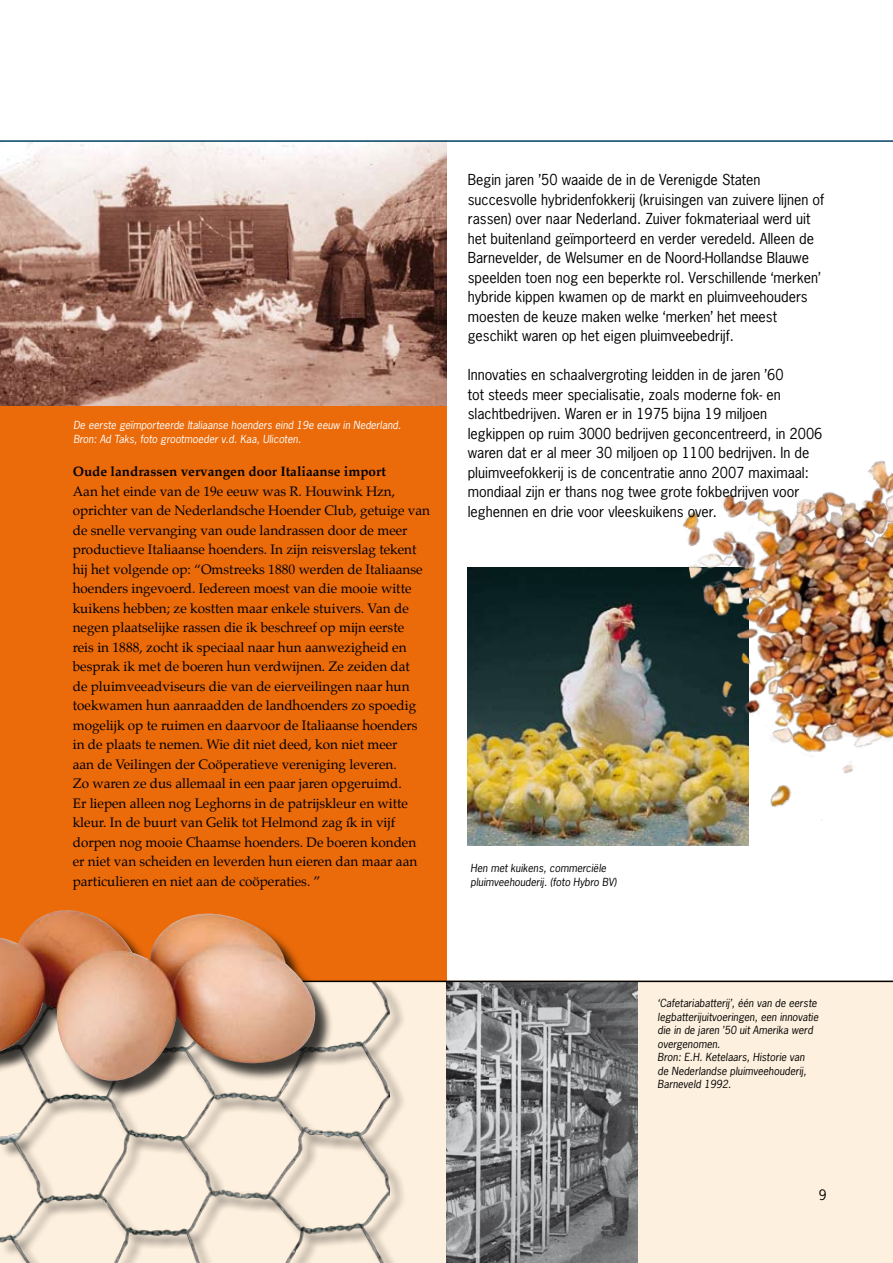
<style>
.page{position:relative;width:893px;height:1263px;background:#fff}
.page>*{position:absolute;margin:0;border:0;box-sizing:border-box;transform-origin:0 0}
.t1{font:14.25px/19.5px "News Gothic";color:#000}
.t2{font:13.5px/19.5px "Palatino";color:#000}
.t3{font:700 13.5px "Palatino";color:#000}
.t4{font:13.5px "News Gothic";color:#000}
.t5{font:italic 10.5px/13.5px "News Gothic Std";color:#000}
.t6{font:italic 10.5px/13.5px "News Gothic Std";color:#fff}
</style>
<div class="page">
<div style="left:0;top:980px;width:893px;height:283px;background:#fef0de"></div>
<div style="left:0;top:364px;width:446px;height:618px;background:#eb6a0a"></div>
<img style="left:446px;top:982px;width:192px;height:281px">
<img style="left:0;top:142px;width:446px;height:263px">
<hr style="left:0;top:140px;width:893px;height:2px;background:#004163">
<div style="left:0;top:982px;width:413px;height:281px;background:#000;opacity:.6"></div>
<img style="left:0;top:982px;width:390px;height:281px">
<hr style="left:0;top:980px;width:893px;height:2px;background:#000">
<img style="left:468px;top:567px;width:212px;height:278px">
<div style="left:0;top:912px;width:357px;height:218px;background:#000;opacity:.75"></div>
<img style="left:0;top:910px;width:319px;height:176px">
<img style="left:680px;top:461px;width:213px;height:385px">
<p class="t6" style="left:73px;top:419px;width:329px">De eerste geïmporteerde Italiaanse hoenders eind 19e eeuw in Nederland.<br>Bron: Ad Taks, foto grootmoeder v.d. Kaa, Ulicoten.</p>
<p class="t3" style="left:73px;top:460px;width:315px">Oude landrassen vervangen door Italiaanse import</p>
<p class="t2" style="left:73px;top:481px;width:359px">Aan het einde van de 19e eeuw was R. Houwink Hzn, oprichter van de Nederlandsche Hoender Club, getuige van de snelle vervanging van oude landrassen door de meer productieve Italiaanse hoenders. In zijn reisverslag tekent hij het volgende op: “Omstreeks 1880 werden de Italiaanse hoenders ingevoerd. Iedereen moest van die mooie witte kuikens hebben; ze kostten maar enkele stuivers. Van de negen plaatselijke rassen die ik beschreef op mijn eerste<br>reis in 1888, zocht ik speciaal naar hun aanwezigheid en besprak ik met de boeren hun verdwijnen. Ze zeiden dat<br>de pluimveeadviseurs die van de eierveilingen naar hun toekwamen hun aanraadden de landhoenders zo spoedig mogelijk op te ruimen en daarvoor de Italiaanse hoenders in de plaats te nemen. Wie dit niet deed, kon niet meer<br>aan de Veilingen der Coöperatieve vereniging leveren.<br>Zo waren ze dus allemaal in een paar jaren opgeruimd.<br>Er liepen alleen nog Leghorns in de patrijskleur en witte kleur. In de buurt van Gelik tot Helmond zag ík in vijf dorpen nog mooie Chaamse hoenders. De boeren konden er niet van scheiden en leverden hun eieren dan maar aan particulieren en niet aan de coöperaties. ”</p>
<p class="t1" style="left:468px;top:170px;width:358px">Begin jaren ’50 waaide de in de Verenigde Staten succesvolle hybridenfokkerij (kruisingen van zuivere lijnen of rassen) over naar Nederland. Zuiver fokmateriaal werd uit het buitenland geïmporteerd en verder veredeld. Alleen de Barnevelder, de Welsumer en de Noord-Hollandse Blauwe speelden toen nog een beperkte rol. Verschillende ‘merken’ hybride kippen kwamen op de markt en pluimveehouders moesten de keuze maken welke ‘merken’ het meest geschikt waren op het eigen pluimveebedrijf.</p>
<p class="t1" style="left:468px;top:365px;width:356px">Innovaties en schaalvergroting leidden in de jaren ’60<br>tot steeds meer specialisatie, zoals moderne fok- en slachtbedrijven. Waren er in 1975 bijna 19 miljoen legkippen op ruim 3000 bedrijven geconcentreerd, in 2006 waren dat er al meer 30 miljoen op 1100 bedrijven. In de pluimveefokkerij is de concentratie anno 2007 maximaal: mondiaal zijn er thans nog twee grote fokbedrijven voor leghennen en drie voor vleeskuikens over.</p>
<p class="t5" style="left:471px;top:862px;width:148px">Hen met kuikens, commerciële pluimveehouderij. (foto Hybro BV)</p>
<p class="t5" style="left:658px;top:997px;width:162px">‘Cafetariabatterij’, één van de eerste legbatterijuitvoeringen, een innovatie die in de jaren ’50 uit Amerika werd overgenomen.<br>Bron: E.H. Ketelaars, Historie van<br>de Nederlandse pluimveehouderij,<br>Barneveld 1992.</p>
<p class="t4" style="left:819px;top:1186px;width:9px">9</p>
</div>
